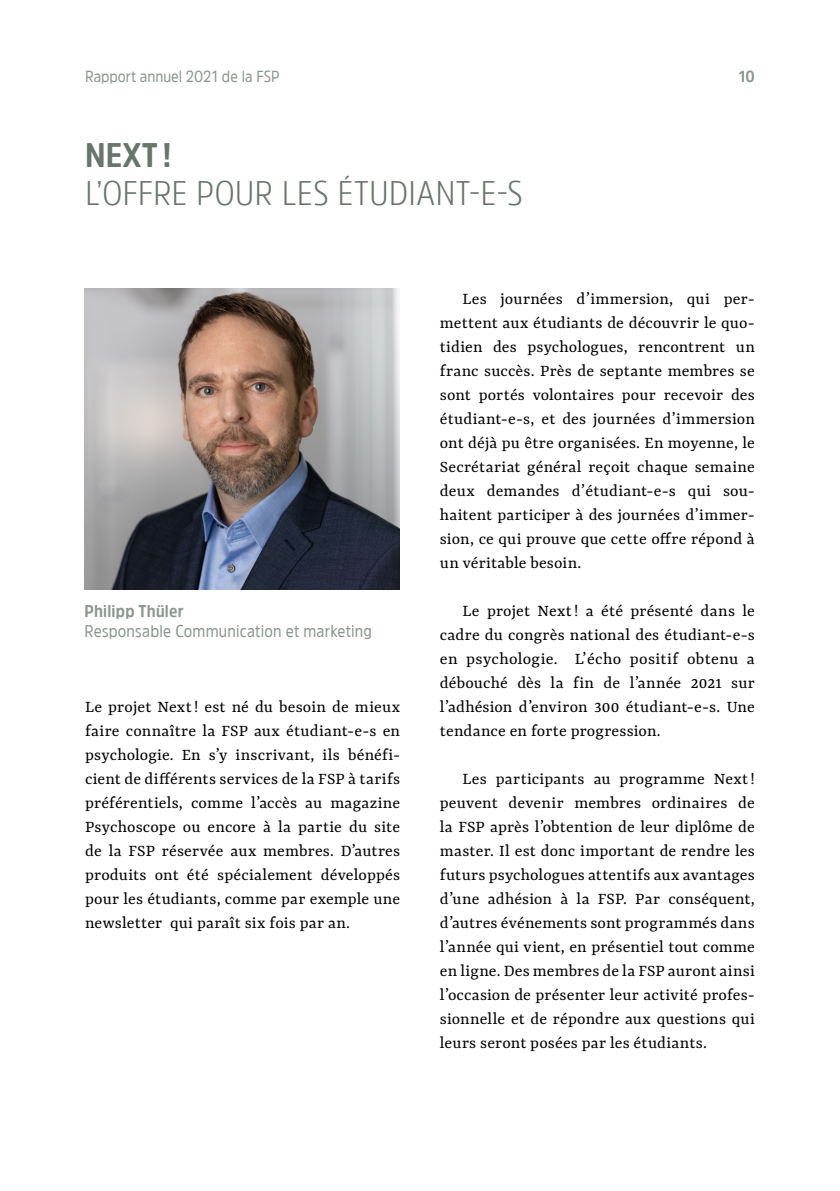
<style>
.page{position:relative;width:840px;height:1191px;background:#fff}
.page>*{position:absolute;margin:0;border:0;box-sizing:border-box;transform-origin:0 0}
.t1{font:300 34px "Amsi Pro Narw";letter-spacing:.015em;color:#67756b}
.t2{font:700 34px "Amsi Pro Narw";color:#67756b}
.t3{font:18px/24px "Yrsa";letter-spacing:.01em;color:#000;text-align:justify}
.t4{font:17px "Amsi Pro Narw";letter-spacing:.015em;color:#89978d}
.t5{font:700 17px "Amsi Pro Narw";letter-spacing:.015em;color:#89978d}
.t6{font:16px "Amsi Pro Narw";color:#89978d}
.t7{font:700 16px "Amsi Pro Narw";color:#89978d}
</style>
<div class="page">
<img style="left:84px;top:288px;width:315px;height:301px">
<p class="t6" style="left:85px;top:66px;width:196px">Rapport annuel 2021 de la FSP</p>
<p class="t7" style="left:738px;top:66px;width:18px">10</p>
<h1 class="t2" style="left:85px;top:132px;width:88px">NEXT !</h1>
<h1 class="t1" style="left:85px;top:170px;width:438px">L’OFFRE POUR LES ÉTUDIANT-E-S</h1>
<p class="t5" style="left:84px;top:600px;width:101px">Philipp Thüler</p>
<p class="t4" style="left:84px;top:620px;width:289px">Responsable Communication et marketing</p>
<p class="t3" style="left:85px;top:695px;width:316px">Le projet Next! est né du besoin de mieux faire connaître la FSP aux étudiant-e-s en psychologie. En s’y inscrivant, ils bénéfi&shy;cient de différents services de la FSP à tarifs préférentiels, comme l’accès au magazine Psychoscope ou encore à la partie du site de la FSP réservée aux membres. D’autres produits ont été spécialement développés pour les étudiants, comme par exemple une newsletter qui paraît six fois par an.</p>
<p class="t3" style="left:439px;top:287px;width:316px;text-indent:23px">Les journées d’immersion, qui per&shy;mettent aux étudiants de découvrir le quo&shy;tidien des psychologues, rencontrent un franc succès. Près de septante membres se sont portés volontaires pour recevoir des étudiant-e-s, et des journées d’immersion ont déjà pu être organisées. En moyenne, le Secrétariat général reçoit chaque semaine deux demandes d’étudiant-e-s qui sou&shy;haitent participer à des journées d’immer&shy;sion, ce qui prouve que cette offre répond à un véritable besoin.</p>
<p class="t3" style="left:439px;top:599px;width:316px;text-indent:23px">Le projet Next! a été présenté dans le cadre du congrès national des étudiant-e-s en psychologie. L’écho positif obtenu a débouché dès la fin de l’année 2021 sur l’adhésion d’environ 300 étudiant-e-s. Une tendance en forte progression.</p>
<p class="t3" style="left:439px;top:767px;width:316px;text-indent:23px">Les participants au programme Next! peuvent devenir membres ordinaires de la FSP après l’obtention de leur diplôme de master. Il est donc important de rendre les futurs psychologues attentifs aux avantages d’une adhésion à la FSP. Par conséquent, d’autres événements sont programmés dans l’année qui vient, en présentiel tout comme en ligne. Des membres de la FSP auront ainsi l’occasion de présenter leur activité profes&shy;sionnelle et de répondre aux questions qui leurs seront posées par les étudiants.</p>
</div>
